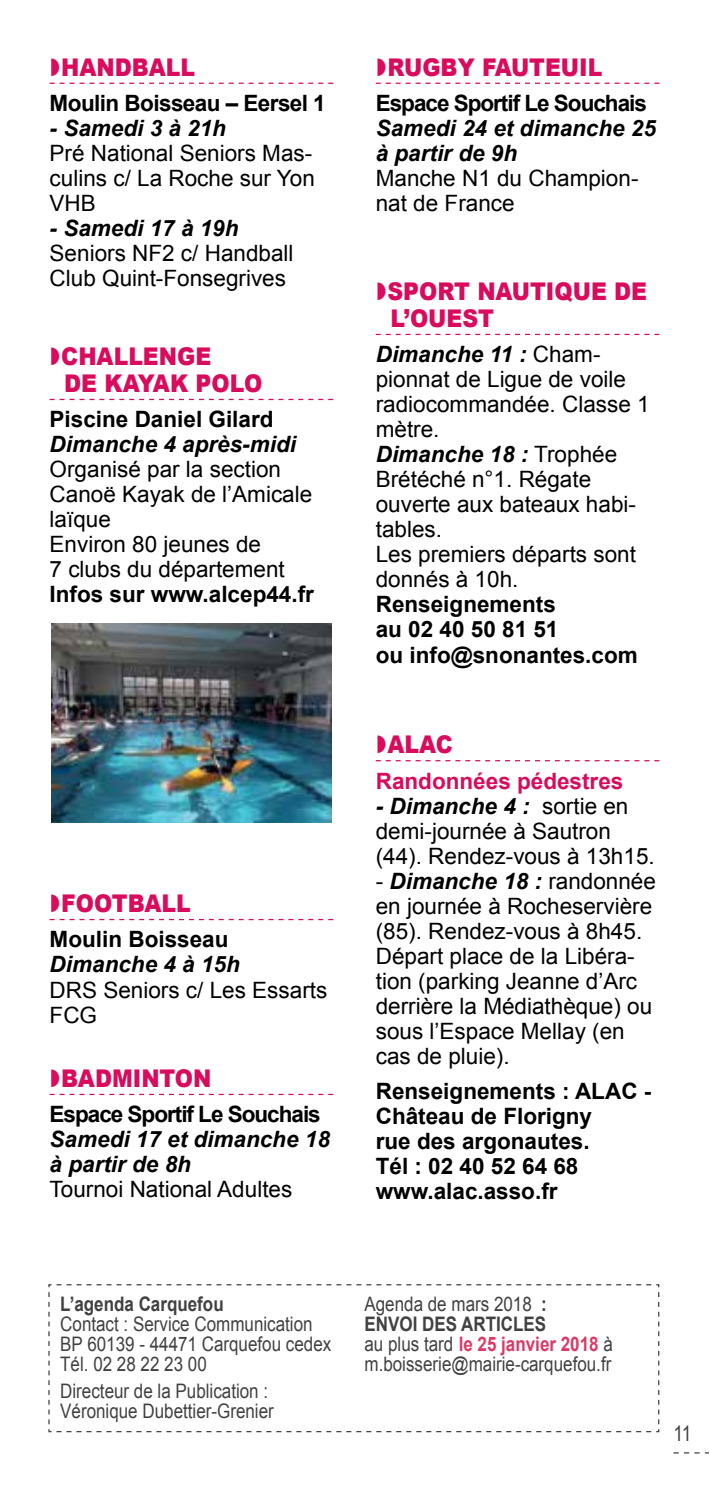
<style>
.page{position:relative;width:709px;height:1489px;background:#fff}
.page>*{position:absolute;margin:0;border:0;box-sizing:border-box;transform-origin:0 0}
.t1{font:900 24.5px/26.2px "Arial";color:#d90b5c;scale:.9 1}
.t2{font:22.5px/25px "Arial";color:#000}
.t3{font:700 22.5px/25px "Arial";color:#000}
.t4{font:italic 700 22.5px/25px "Arial";color:#000}
.t5{font:700 22.5px "Arial";letter-spacing:-.045em;color:#000}
.t6{font:700 22.5px "Arial";letter-spacing:-.025em;color:#000}
.t7{font:700 22.5px "Arial";color:#d90b5c}
.t8{font:21.25px "Arial Narrow";color:#414042}
.t9{font:20px/20px "Arial";color:#414042;scale:.85 1}
.t10{font:700 20px "Arial";color:#414042;scale:.85 1}
.s1{font-weight:700;font-style:italic}
.s2{font-weight:700}
.s3{font-weight:700;color:#dc3967}
</style>
<div class="page">
<svg style="left:673px;top:1452px;width:36px;height:1px"></svg>
<svg style="left:50px;top:83px;width:283px;height:1px"></svg>
<svg style="left:50px;top:399px;width:283px;height:1px"></svg>
<svg style="left:50px;top:918px;width:283px;height:2px"></svg>
<svg style="left:50px;top:1093px;width:283px;height:1px"></svg>
<svg style="left:376px;top:83px;width:283px;height:1px"></svg>
<svg style="left:376px;top:334px;width:283px;height:1px"></svg>
<svg style="left:376px;top:760px;width:283px;height:1px"></svg>
<svg style="left:48px;top:1284px;width:612px;height:148px"></svg>
<img style="left:52px;top:624px;width:279px;height:198px">
<p class="t1" style="left:61px;top:53px;width:150px">HANDBALL</p>
<p class="t6" style="left:50px;top:88px;width:278px">Moulin Boisseau – Eersel 1</p>
<p class="t4" style="left:50px;top:116px;width:178px">- Samedi 3 à 21h</p>
<p class="t2" style="left:50px;top:141px;width:267px;text-align:justify">Pré National Seniors Mas&shy;culins c/ La Roche sur Yon VHB</p>
<p class="t4" style="left:50px;top:216px;width:190px">- Samedi 17 à 19h</p>
<p class="t2" style="left:50px;top:241px;width:245px">Seniors NF2 c/ Handball<br>Club Quint-Fonsegrives</p>
<p class="t1" style="left:61px;top:343px;width:225px">CHALLENGE<br>DE KAYAK POLO</p>
<p class="t3" style="left:50px;top:407px;width:225px">Piscine Daniel Gilard</p>
<p class="t4" style="left:50px;top:432px;width:248px">Dimanche 4 après-midi</p>
<p class="t2" style="left:50px;top:457px;width:264px">Organisé par la section<br>Canoë Kayak de l’Amicale laïque<br>Environ 80 jeunes de<br>7 clubs du département</p>
<p class="t3" style="left:50px;top:582px;width:266px">Infos sur www.alcep44.fr</p>
<p class="t1" style="left:61px;top:889px;width:145px">FOOTBALL</p>
<p class="t3" style="left:50px;top:927px;width:180px">Moulin Boisseau</p>
<p class="t4" style="left:50px;top:952px;width:192px">Dimanche 4 à 15h</p>
<p class="t2" style="left:50px;top:977px;width:279px">DRS Seniors c/ Les Essarts<br>FCG</p>
<p class="t1" style="left:61px;top:1064px;width:168px">BADMINTON</p>
<p class="t5" style="left:50px;top:1099px;width:273px">Espace Sportif Le Souchais</p>
<p class="t4" style="left:50px;top:1127px;width:282px">Samedi 17 et dimanche 18 à partir de 8h</p>
<p class="t2" style="left:50px;top:1177px;width:244px">Tournoi National Adultes</p>
<p class="t1" style="left:387px;top:53px;width:240px">RUGBY FAUTEUIL</p>
<p class="t5" style="left:376px;top:88px;width:273px">Espace Sportif Le Souchais</p>
<p class="t4" style="left:376px;top:116px;width:282px">Samedi 24 et dimanche 25 à partir de 9h</p>
<p class="t2" style="left:376px;top:166px;width:264px">Manche N1 du Champion&shy;nat de France</p>
<p class="t1" style="left:387px;top:278px;width:290px">SPORT NAUTIQUE DE<br>L’OUEST</p>
<p class="t2" style="left:376px;top:342px;width:275px"><span class="s1">Dimanche 11 :</span> Cham&shy;pionnat de Ligue de voile radiocommandée. Classe 1 mètre.<br><span class="s1">Dimanche 18 :</span> Trophée<br>Brétéché n°1. Régate ouverte aux bateaux habi&shy;tables.<br>Les premiers départs sont donnés à 10h.</p>
<p class="t3" style="left:376px;top:592px;width:263px">Renseignements<br>au 02 40 50 81 51<br>ou info@snonantes.com</p>
<p class="t1" style="left:387px;top:730px;width:74px">ALAC</p>
<p class="t7" style="left:376px;top:765px;width:249px">Randonnées pédestres</p>
<p class="t2" style="left:376px;top:793px;width:280px"><span class="s1">- Dimanche 4 :</span> sortie en demi-journée à Sautron (44). Rendez-vous à 13h15.</p>
<p class="t2" style="left:376px;top:868px;width:282px">- <span class="s1">Dimanche 18 :</span> randonnée en journée à Rocheservière (85). Rendez-vous à 8h45.<br>Départ place de la Libéra&shy;tion (parking Jeanne d’Arc derrière la Médiathèque) ou sous l’Espace Mellay (en cas de pluie).</p>
<p class="t3" style="left:376px;top:1078px;width:277px">Renseignements : ALAC -<br>Château de Florigny<br>rue des argonautes.<br>Tél : 02 40 52 64 68 www.alac.asso.fr</p>
<p class="t10" style="left:60px;top:1290px;width:194px">L’agenda Carquefou</p>
<p class="t9" style="left:60px;top:1313px;width:320px">Contact : Service Communication<br>BP 60139 - 44471 Carquefou cedex<br>Tél. 02 28 22 23 00</p>
<p class="t9" style="left:60px;top:1380px;width:253px">Directeur de la Publication :<br>Véronique Dubettier-Grenier</p>
<p class="t9" style="left:364px;top:1293px;width:294px">Agenda de mars 2018 <span class="s2">:<br>ENVOI DES ARTICLES<br></span>au plus tard <span class="s3">le 25 janvier 2018</span> à m.boisserie@mairie-carquefou.fr</p>
<p class="t8" style="left:673px;top:1418px;width:20px">11</p>
</div>
